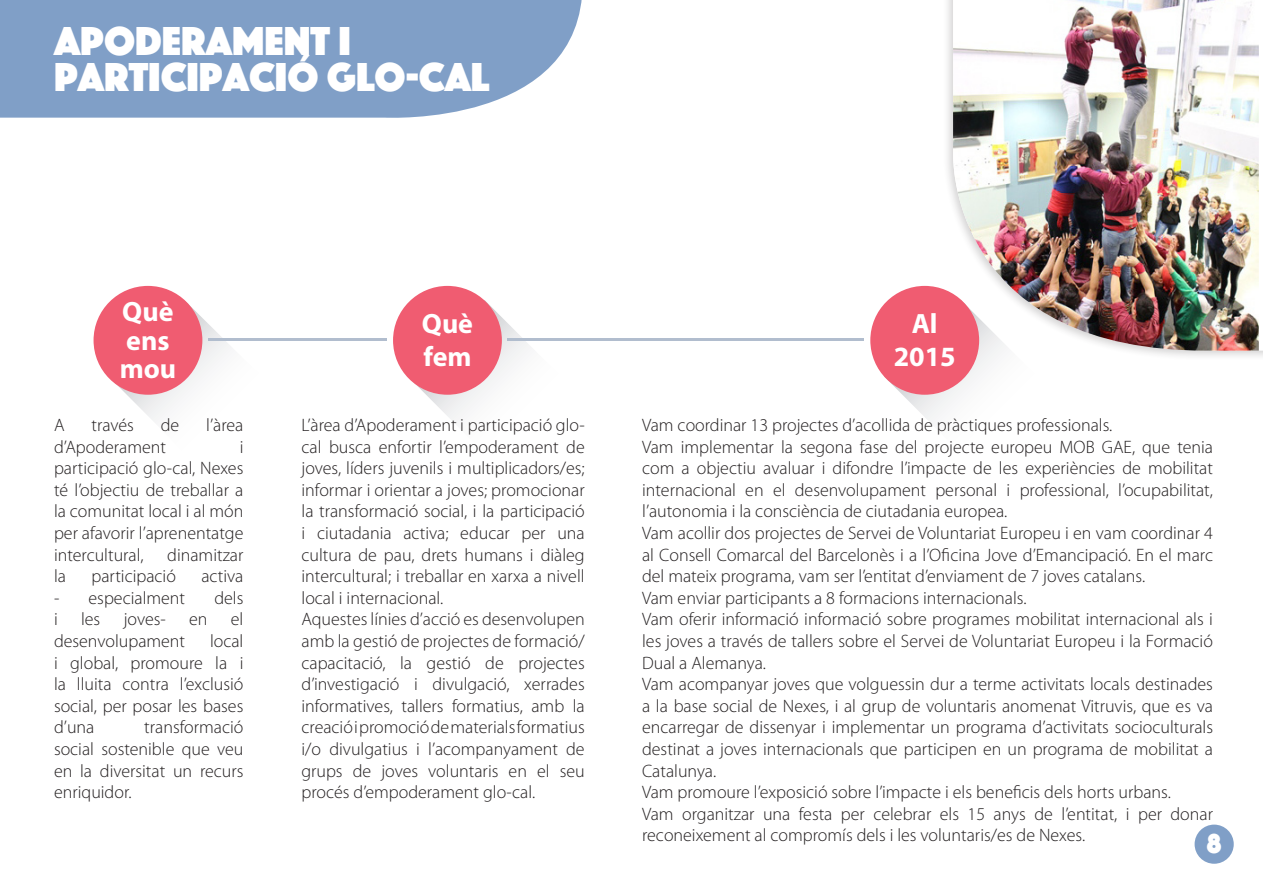
<style>
.page{position:relative;width:1263px;height:893px;background:#fff}
.page>*{position:absolute;margin:0;border:0;box-sizing:border-box;transform-origin:0 0}
.titol{font:42px/36px "Phosphate Solid";color:#fff}
.t1{font:28.5px "Phosphate Solid";color:#fff}
.body{font:700 27.9px/28.5px "Myriad Pro";color:#fff}
.body-2{font:300 18px/21.6px "Myriad Pro";color:#231f20;text-align:justify}
</style>
<div class="page">
<div style="left:942px;top:0;width:321px;height:362px;background:#231f20;opacity:.2"></div>
<svg style="left:947px;top:0;width:316px;height:351px"></svg>
<img style="left:953px;top:0;width:306px;height:351px">
<div style="left:1194px;top:825px;width:40px;height:39px;background:#809fc7;border-radius:50%"></div>
<svg style="left:0;top:0;width:582px;height:118px;fill:#809fc7"></svg>
<svg style="left:888px;top:300px;width:155px;height:121px"></svg>
<svg style="left:411px;top:300px;width:156px;height:121px"></svg>
<svg style="left:109px;top:301px;width:159px;height:120px"></svg>
<div style="left:94px;top:286px;width:108px;height:109px;background:#f05c71;border-radius:50%"></div>
<div style="left:393px;top:286px;width:109px;height:109px;background:#f05c71;border-radius:50%"></div>
<div style="left:870px;top:286px;width:109px;height:109px;background:#f05c71;border-radius:50%"></div>
<hr style="left:208px;top:339px;width:179px;height:2px;background:#b1bdce">
<hr style="left:507px;top:339px;width:357px;height:2px;background:#b1bdce">
<p class="titol" style="left:54px;top:21px;width:437px">APODERAMENT I<br>PARTICIPACIÓ GLO-CAL</p>
<p class="body" style="left:120px;top:297px;width:58px">Què ens mou</p>
<p class="body" style="left:422px;top:305px;width:53px;line-height:33.6px">Què fem</p>
<p class="body" style="left:894px;top:305px;width:64px;line-height:33.6px;text-align:center">Al<br>2015</p>
<p class="body-2" style="left:54px;top:414px;width:12px">A</p>
<p class="body-2" style="left:91px;top:414px;width:44px">través</p>
<p class="body-2" style="left:161px;top:414px;width:20px">de</p>
<p class="body-2" style="left:206px;top:414px;width:39px">l’àrea</p>
<p class="body-2" style="left:54px;top:436px;width:114px">d’Apoderament</p>
<p class="body-2" style="left:54px;top:436px;width:191px;text-indent:186px">i participació glo-cal, Nexes té l’objectiu de treballar a la comunitat local i al món per afavorir l’aprenentatge intercultural,</p>
<p class="body-2" style="left:167px;top:544px;width:78px">dinamitzar</p>
<p class="body-2" style="left:54px;top:566px;width:13px">la</p>
<p class="body-2" style="left:91px;top:566px;width:86px">participació</p>
<p class="body-2" style="left:201px;top:566px;width:44px">activa</p>
<p class="body-2" style="left:54px;top:587px;width:133px">- especialment</p>
<p class="body-2" style="left:214px;top:587px;width:31px">dels</p>
<p class="body-2" style="left:54px;top:609px;width:5px">i</p>
<p class="body-2" style="left:81px;top:609px;width:21px">les</p>
<p class="body-2" style="left:124px;top:609px;width:44px">joves-</p>
<p class="body-2" style="left:189px;top:609px;width:20px">en</p>
<p class="body-2" style="left:231px;top:609px;width:14px">el</p>
<p class="body-2" style="left:54px;top:630px;width:133px">desenvolupament</p>
<p class="body-2" style="left:54px;top:630px;width:191px;text-indent:156px">local i global, promoure la i la lluita contra l’exclusió social, per posar les bases d’una</p>
<p class="body-2" style="left:54px;top:717px;width:191px;text-indent:90px">transformació social sostenible que veu en la diversitat un recurs enriquidor.</p>
<p class="body-2" style="left:301px;top:414px;width:285px">L’àrea d’Apoderament i participació glo&shy;cal busca enfortir l’empoderament de joves, líders juvenils i multiplicadors/es; informar i orientar a joves; promocionar la transformació social, i la participació i ciutadania activa; educar per una cultura de pau, drets humans i diàleg intercultural; i treballar en xarxa a nivell local i internacional.</p>
<p class="body-2" style="left:301px;top:609px;width:285px">Aquestes línies d’acció es desenvolupen amb la gestió de projectes de formació/ capacitació, la gestió de projectes d’investigació i divulgació, xerrades informatives, tallers formatius, amb la creació i promoció de materials formatius i/o divulgatius i l’acompanyament de grups de joves voluntaris en el seu procés d’empoderament glo-cal.</p>
<p class="body-2" style="left:642px;top:414px;width:472px">Vam coordinar 13 projectes d’acollida de pràctiques professionals.</p>
<p class="body-2" style="left:642px;top:436px;width:572px">Vam implementar la segona fase del projecte europeu MOB GAE, que tenia com a objectiu avaluar i difondre l’impacte de les experiències de mobilitat internacional en el desenvolupament personal i professional, l’ocupabilitat, l’autonomia i la consciència de ciutadania europea.</p>
<p class="body-2" style="left:642px;top:522px;width:572px">Vam acollir dos projectes de Servei de Voluntariat Europeu i en vam coordinar 4 al Consell Comarcal del Barcelonès i a l’Oficina Jove d’Emancipació. En el marc del mateix programa, vam ser l’entitat d’enviament de 7 joves catalans.</p>
<p class="body-2" style="left:642px;top:587px;width:386px">Vam enviar participants a 8 formacions internacionals.</p>
<p class="body-2" style="left:642px;top:609px;width:572px">Vam oferir informació informació sobre programes mobilitat internacional als i les joves a través de tallers sobre el Servei de Voluntariat Europeu i la Formació Dual a Alemanya.</p>
<p class="body-2" style="left:642px;top:674px;width:572px">Vam acompanyar joves que volguessin dur a terme activitats locals destinades a la base social de Nexes, i al grup de voluntaris anomenat Vitruvis, que es va encarregar de dissenyar i implementar un programa d’activitats socioculturals destinat a joves internacionals que participen en un programa de mobilitat a Catalunya.</p>
<p class="body-2" style="left:642px;top:782px;width:530px">Vam promoure l’exposició sobre l’impacte i els beneficis dels horts urbans.</p>
<p class="body-2" style="left:642px;top:803px;width:572px">Vam organitzar una festa per celebrar els 15 anys de l’entitat, i per donar reconeixement al compromís dels i les voluntaris/es de Nexes.</p>
<h2 class="t1" style="left:1207px;top:823px;width:16px">8</h2>
</div>
